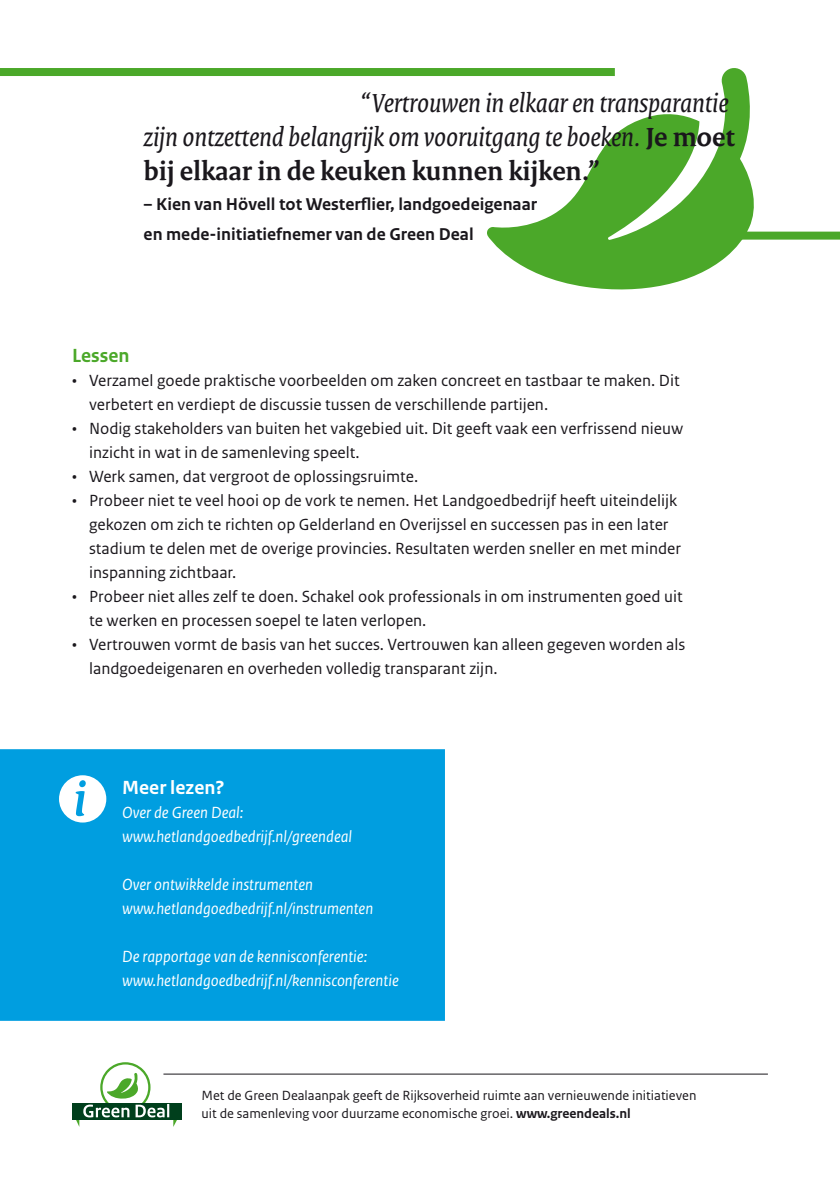
<style>
.page{position:relative;width:840px;height:1191px;background:#fff}
.page>*{position:absolute;margin:0;border:0;box-sizing:border-box;transform-origin:0 0}
.t1{font:italic 28px/34px "Rijksoverheid Serif";color:#1a171c}
.t2{font:700 20px "Rijksoverheid Sans Text";color:#fff}
.t3{font:700 20px "Rijksoverheid Sans Text";color:#4ba829}
.t4{font:700 18px/30px "Rijksoverheid Sans Text";color:#1a171c}
.t5{font:17px/24px "Rijksoverheid Sans Text";color:#1a171c}
.t6{font:italic 17px/24px "Rijksoverheid Sans Text";color:#fff}
.t7{font:14px/18px "Rijksoverheid Sans Text";color:#1a171c}
.s1{font-weight:700;font-style:normal}
.s2{font-weight:700}
</style>
<div class="page">
<svg style="left:487px;top:68px;width:270px;height:222px"></svg>
<div style="left:0;top:749px;width:444px;height:271px;background:#009ee0"></div>
<div style="left:0;top:68px;width:614px;height:8px;background:#4ba829"></div>
<div style="left:59px;top:775px;width:47px;height:47px;background:#fff;border-radius:24px"></div>
<svg style="left:76px;top:780px;width:10px;height:36px"></svg>
<div style="left:667px;top:232px;width:172px;height:8px;background:#4ba829"></div>
<hr style="left:163px;top:1073px;width:604px;height:1px;background:#1a171c">
<div style="left:72px;top:1103px;width:109px;height:16px;background:#003f1c"></div>
<svg style="left:75px;top:1062px;width:103px;height:65px"></svg>
<h1 class="t1" style="left:143px;top:86px;width:592px;text-indent:216px">“Vertrouwen in elkaar en transparantie zijn ontzettend belangrijk om vooruitgang te boeken. <span class="s1">Je moet bij elkaar in de keuken kunnen kijken.”</span></h1>
<p class="t4" style="left:143px;top:190px;width:394px">– Kien van Hövell tot Westerflier, landgoedeigenaar en mede-initiatiefnemer van de Green Deal</p>
<p class="t3" style="left:72px;top:344px;width:59px">Lessen</p>
<p class="t5" style="left:89px;top:369px;width:591px;text-indent:-17px">• Verzamel goede praktische voorbeelden om zaken concreet en tastbaar te maken. Dit verbetert en verdiept de discussie tussen de verschillende partijen.</p>
<p class="t5" style="left:89px;top:417px;width:595px;text-indent:-17px">• Nodig stakeholders van buiten het vakgebied uit. Dit geeft vaak een verfrissend nieuw inzicht in wat in de samenleving speelt.</p>
<p class="t5" style="left:72px;top:465px;width:347px">• Werk samen, dat vergroot de oplossingsruimte.</p>
<p class="t5" style="left:89px;top:489px;width:593px;text-indent:-17px">• Probeer niet te veel hooi op de vork te nemen. Het Landgoedbedrijf heeft uiteindelijk gekozen om zich te richten op Gelderland en Overijssel en successen pas in een later stadium te delen met de overige provincies. Resultaten werden sneller en met minder inspanning zichtbaar.</p>
<p class="t5" style="left:89px;top:585px;width:595px;text-indent:-17px">• Probeer niet alles zelf te doen. Schakel ook professionals in om instrumenten goed uit te werken en processen soepel te laten verlopen.</p>
<p class="t5" style="left:89px;top:633px;width:597px;text-indent:-17px">• Vertrouwen vormt de basis van het succes. Vertrouwen kan alleen gegeven worden als landgoedeigenaren en overheden volledig transparant zijn.</p>
<p class="t2" style="left:122px;top:776px;width:104px">Meer lezen?</p>
<p class="t6" style="left:122px;top:801px;width:231px">Over de Green Deal: www.hetlandgoedbedrijf.nl/greendeal</p>
<p class="t6" style="left:122px;top:873px;width:252px">Over ontwikkelde instrumenten www.hetlandgoedbedrijf.nl/instrumenten</p>
<p class="t6" style="left:122px;top:945px;width:278px">De rapportage van de kennisconferentie: www.hetlandgoedbedrijf.nl/kennisconferentie</p>
<p class="t7" style="left:201px;top:1086px;width:496px">Met de Green Dealaanpak geeft de Rijksoverheid ruimte aan vernieuwende initiatieven uit de samenleving voor duurzame economische groei. <span class="s2">www.greendeals.nl</span></p>
</div>
